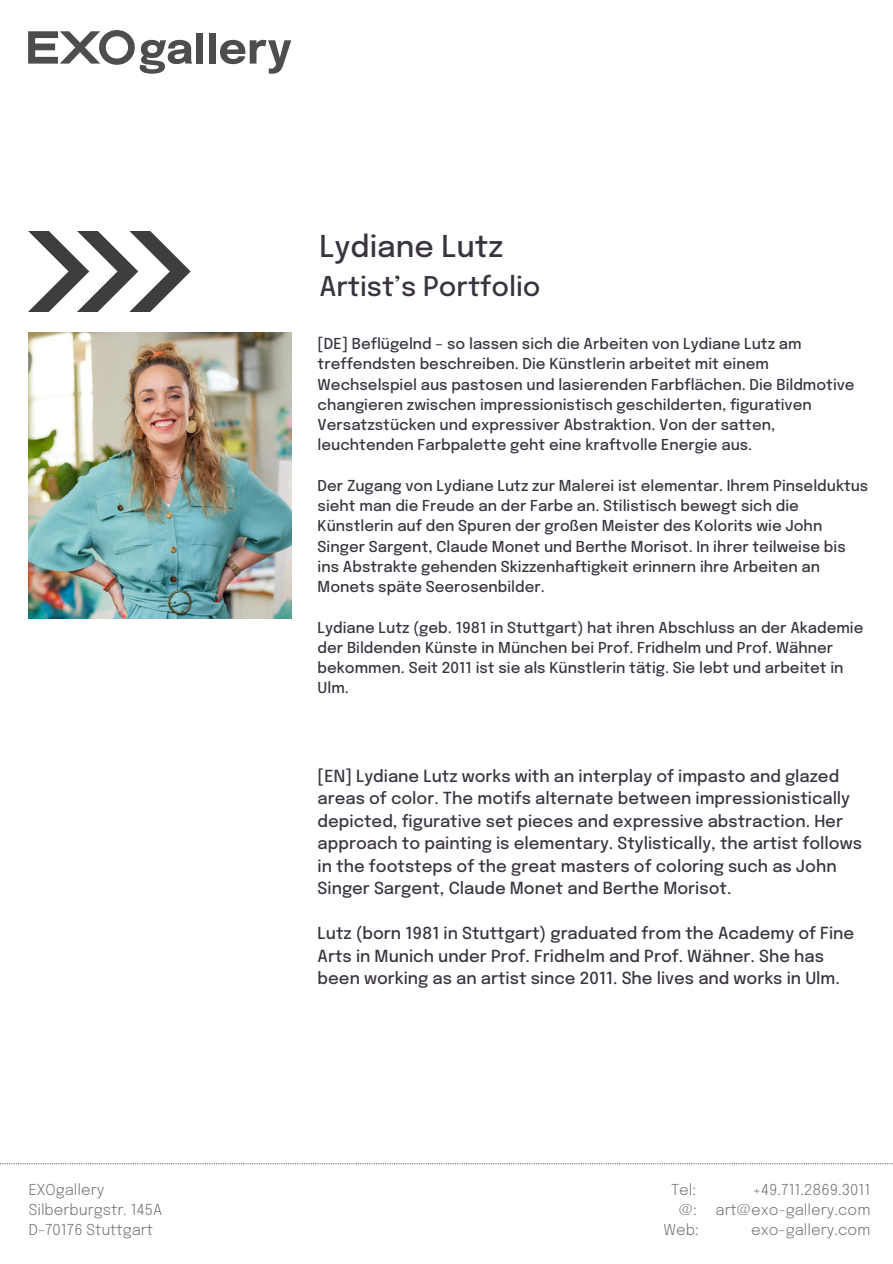
<style>
.page{position:relative;width:893px;height:1264px;background:#fff}
.page>*{position:absolute;margin:0;border:0;box-sizing:border-box;transform-origin:0 0}
.t1{font:500 30px "Epilogue";color:#3a343f}
.t2{font:500 27px "Epilogue";color:#3a343f}
.t3{font:500 16.5px/22.5px "Epilogue";color:#3a343f}
.t4{font:500 15px/20.2px "Epilogue";color:#3a343f}
.t5{font:300 15px "Epilogue";color:#737373}
</style>
<div class="page">
<svg style="left:29px;top:232px;width:162px;height:79px"></svg>
<svg style="left:0;top:1163px;width:892px;height:1px"></svg>
<svg style="left:28px;top:30px;width:164px;height:44px"></svg>
<div style="left:196px;top:34px;width:7px;height:30px;background:#4d4d4d"></div>
<div style="left:209px;top:34px;width:7px;height:30px;background:#4d4d4d"></div>
<svg style="left:220px;top:40px;width:71px;height:34px"></svg>
<img style="left:28px;top:333px;width:263px;height:285px">
<p class="t5" style="left:29px;top:1182px;width:77px">EXOgallery</p>
<p class="t5" style="left:29px;top:1202px;width:135px">Silberburgstr. 145A</p>
<h1 class="t5" style="left:29px;top:1223px;width:126px">D-70176 Stuttgart</h1>
<p class="t1" style="left:319px;top:233px;width:185px">Lydiane Lutz</p>
<p class="t2" style="left:319px;top:275px;width:223px">Artist’s Portfolio</p>
<p class="t4" style="left:317px;top:335px;width:538px">[DE] Beflügelnd – so lassen sich die Arbeiten von Lydiane Lutz am treffendsten beschreiben. Die Künstlerin arbeitet mit einem Wechselspiel aus pastosen und lasierenden Farbflächen. Die Bildmotive changieren zwischen impressionistisch geschilderten, figurativen Versatzstücken und expressiver Abstraktion. Von der satten, leuchtenden Farbpalette geht eine kraftvolle Energie aus.</p>
<p class="t4" style="left:317px;top:476px;width:552px">Der Zugang von Lydiane Lutz zur Malerei ist elementar. Ihrem Pinselduktus sieht man die Freude an der Farbe an. Stilistisch bewegt sich die Künstlerin auf den Spuren der großen Meister des Kolorits wie John Singer Sargent, Claude Monet und Berthe Morisot. In ihrer teilweise bis ins Abstrakte gehenden Skizzenhaftigkeit erinnern ihre Arbeiten an Monets späte Seerosenbilder.</p>
<p class="t4" style="left:317px;top:618px;width:547px">Lydiane Lutz (geb. 1981 in Stuttgart) hat ihren Abschluss an der Akademie der Bildenden Künste in München bei Prof. Fridhelm und Prof. Wähner bekommen. Seit 2011 ist sie als Künstlerin tätig. Sie lebt und arbeitet in Ulm.</p>
<h2 class="t3" style="left:317px;top:765px;width:546px">[EN] Lydiane Lutz works with an interplay of impasto and glazed areas of color. The motifs alternate between impressionistically depicted, figurative set pieces and expressive abstraction. Her approach to painting is elementary. Stylistically, the artist follows in the footsteps of the great masters of coloring such as John Singer Sargent, Claude Monet and Berthe Morisot.</h2>
<h2 class="t3" style="left:317px;top:923px;width:538px">Lutz (born 1981 in Stuttgart) graduated from the Academy of Fine<br>Arts in Munich under Prof. Fridhelm and Prof. Wähner. She has been working as an artist since 2011. She lives and works in Ulm.</h2>
<h2 class="t5" style="left:671px;top:1182px;width:27px">Tel:</h2>
<h2 class="t5" style="left:752px;top:1182px;width:119px">+49.711.2869.3011</h2>
<h2 class="t5" style="left:678px;top:1202px;width:20px">@:</h2>
<h2 class="t5" style="left:715px;top:1202px;width:156px">art@exo-gallery.com</h2>
<h2 class="t5" style="left:663px;top:1223px;width:37px">Web:</h2>
<h2 class="t5" style="left:751px;top:1223px;width:121px">exo-gallery.com</h2>
</div>
